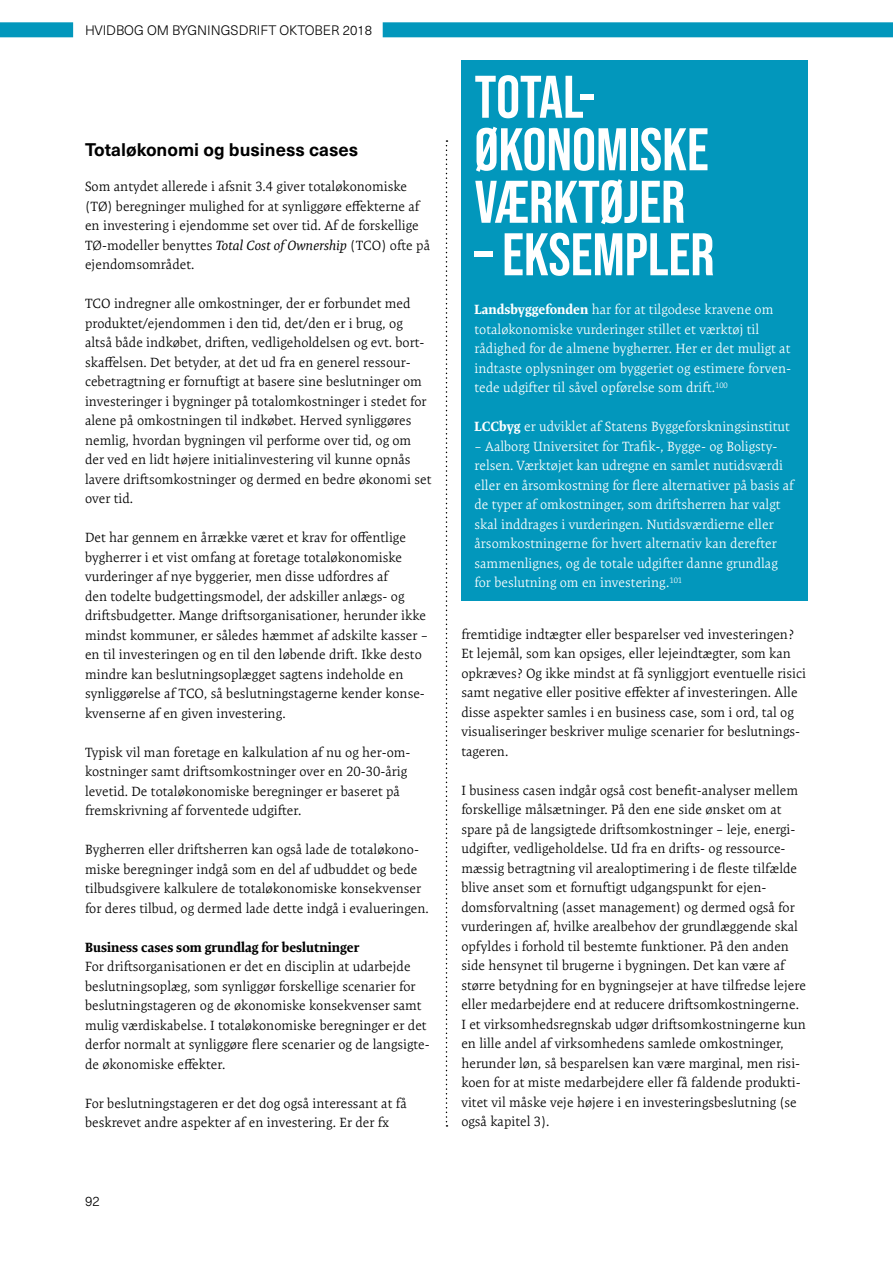
<style>
.page{position:relative;width:893px;height:1263px;background:#fff}
.page>*{position:absolute;margin:0;border:0;box-sizing:border-box;transform-origin:0 0}
.t1{font:60px/52.5px "Bebas Neue";color:#fff}
.t2{font:700 18px "Neue Haas Unica W1 G";color:#000}
.t3{font:300 13.5px/19.5px "Expo Serif Pro";color:#000}
.t4{font:300 13.5px/19.5px "Expo Serif Pro";color:#fff}
.t5{font:700 13.5px "Expo Serif Pro";color:#000}
.t6{font:300 13.5px "Neue Haas Unica W1 G";color:#000}
.s1{font-weight:400;font-style:italic}
.s2{font-weight:700}
</style>
<div class="page">
<div style="left:0;top:22px;width:73px;height:15px;background:#0297bc"></div>
<div style="left:383px;top:22px;width:510px;height:15px;background:#0297bc"></div>
<svg style="left:446px;top:140px;width:1px;height:987px"></svg>
<div style="left:462px;top:60px;width:346px;height:540px;background:#0297bc"></div>
<p class="t6" style="left:85px;top:20px;width:289px">HVIDBOG OM BYGNINGSDRIFT OKTOBER 2018</p>
<h2 class="t2" style="left:85px;top:136px;width:275px">Totaløkonomi og business cases</h2>
<p class="t3" style="left:85px;top:177px;width:347px">Som antydet allerede i afsnit 3.4 giver totaløkonomiske (TØ) beregninger mulighed for at synliggøre effekterne af en investering i ejendomme set over tid. Af de forskellige TØ-modeller benyttes <span class="s1">Total Cost of Ownership</span> (TCO) ofte på ejendomsområdet.</p>
<p class="t3" style="left:85px;top:294px;width:348px">TCO indregner alle omkostninger, der er forbundet med produktet/ejendommen i den tid, det/den er i brug, og altså både indkøbet, driften, vedligeholdelsen og evt. bort&shy;skaffelsen. Det betyder, at det ud fra en generel ressour&shy;cebetragtning er fornuftigt at basere sine beslutninger om investeringer i bygninger på totalomkostninger i stedet for alene på omkostningen til indkøbet. Herved synliggøres nemlig, hvordan bygningen vil performe over tid, og om der ved en lidt højere initialinvestering vil kunne opnås lavere driftsomkostninger og dermed en bedre økonomi set over tid.</p>
<p class="t3" style="left:85px;top:528px;width:345px">Det har gennem en årrække været et krav for offentlige bygherrer i et vist omfang at foretage totaløkonomiske vurderinger af nye byggerier, men disse udfordres af<br>den todelte budgettingsmodel, der adskiller anlægs- og driftsbudgetter. Mange driftsorganisationer, herunder ikke mindst kommuner, er således hæmmet af adskilte kasser – en til investeringen og en til den løbende drift. Ikke desto mindre kan beslutningsoplægget sagtens indeholde en synliggørelse af TCO, så beslutningstagerne kender konse&shy;kvenserne af en given investering.</p>
<p class="t3" style="left:85px;top:742px;width:327px">Typisk vil man foretage en kalkulation af nu og her-om&shy;kostninger samt driftsomkostninger over en 20-30-årig levetid. De totaløkonomiske beregninger er baseret på fremskrivning af forventede udgifter.</p>
<p class="t3" style="left:85px;top:840px;width:345px">Bygherren eller driftsherren kan også lade de totaløkono&shy;miske beregninger indgå som en del af udbuddet og bede tilbudsgivere kalkulere de totaløkonomiske konsekvenser for deres tilbud, og dermed lade dette indgå i evalueringen.</p>
<p class="t5" style="left:85px;top:939px;width:276px">Business cases som grundlag for beslutninger</p>
<p class="t3" style="left:85px;top:957px;width:346px">For driftsorganisationen er det en disciplin at udarbejde beslutningsoplæg, som synliggør forskellige scenarier for beslutningstageren og de økonomiske konsekvenser samt mulig værdiskabelse. I totaløkonomiske beregninger er det derfor normalt at synliggøre flere scenarier og de langsigte&shy;de økonomiske effekter.</p>
<p class="t3" style="left:85px;top:1093px;width:323px">For beslutningstageren er det dog også interessant at få beskrevet andre aspekter af en investering. Er der fx</p>
<p class="t6" style="left:85px;top:1191px;width:16px">92</p>
<h1 class="t1" style="left:475px;top:70px;width:236px">TOTAL-<br>ØKONOMISKE<br>VÆRKTØJER</h1>
<h1 class="t1" style="left:475px;top:228px;width:241px">– EKSEMPLER</h1>
<p class="t4" style="left:475px;top:300px;width:318px"><span class="s2">Landsbyggefonden</span> har for at tilgodese kravene om totaløkonomiske vurderinger stillet et værktøj til rådighed for de almene bygherrer. Her er det muligt at indtaste oplysninger om byggeriet og estimere forven&shy;tede udgifter til såvel opførelse som drift.<sup>100</sup></p>
<p class="t4" style="left:475px;top:417px;width:317px"><span class="s2">LCCbyg</span> er udviklet af Statens Byggeforskningsinstitut</p>
<p class="t4" style="left:475px;top:436px;width:321px">– Aalborg Universitet for Trafik-, Bygge- og Boligsty&shy;relsen. Værktøjet kan udregne en samlet nutidsværdi eller en årsomkostning for flere alternativer på basis af de typer af omkostninger, som driftsherren har valgt skal inddrages i vurderingen. Nutidsværdierne eller årsomkostningerne for hvert alternativ kan derefter sammenlignes, og de totale udgifter danne grundlag for beslutning om en investering.<sup>101</sup></p>
<p class="t3" style="left:461px;top:624px;width:346px">fremtidige indtægter eller besparelser ved investeringen?<br>Et lejemål, som kan opsiges, eller lejeindtægter, som kan opkræves? Og ikke mindst at få synliggjort eventuelle risici samt negative eller positive effekter af investeringen. Alle disse aspekter samles i en business case, som i ord, tal og visualiseringer beskriver mulige scenarier for beslutnings&shy;tageren.</p>
<p class="t3" style="left:461px;top:780px;width:346px">I business casen indgår også cost benefit-analyser mellem forskellige målsætninger. På den ene side ønsket om at spare på de langsigtede driftsomkostninger – leje, energi&shy;udgifter, vedligeholdelse. Ud fra en drifts- og ressource&shy;mæssig betragtning vil arealoptimering i de fleste tilfælde blive anset som et fornuftigt udgangspunkt for ejen&shy;domsforvaltning (asset management) og dermed også for vurderingen af, hvilke arealbehov der grundlæggende skal opfyldes i forhold til bestemte funktioner. På den anden side hensynet til brugerne i bygningen. Det kan være af større betydning for en bygningsejer at have tilfredse lejere eller medarbejdere end at reducere driftsomkostningerne.<br>I et virksomhedsregnskab udgør driftsomkostningerne kun en lille andel af virksomhedens samlede omkostninger, herunder løn, så besparelsen kan være marginal, men risi&shy;koen for at miste medarbejdere eller få faldende produkti&shy;vitet vil måske veje højere i en investeringsbeslutning (se også kapitel 3).</p>
</div>
